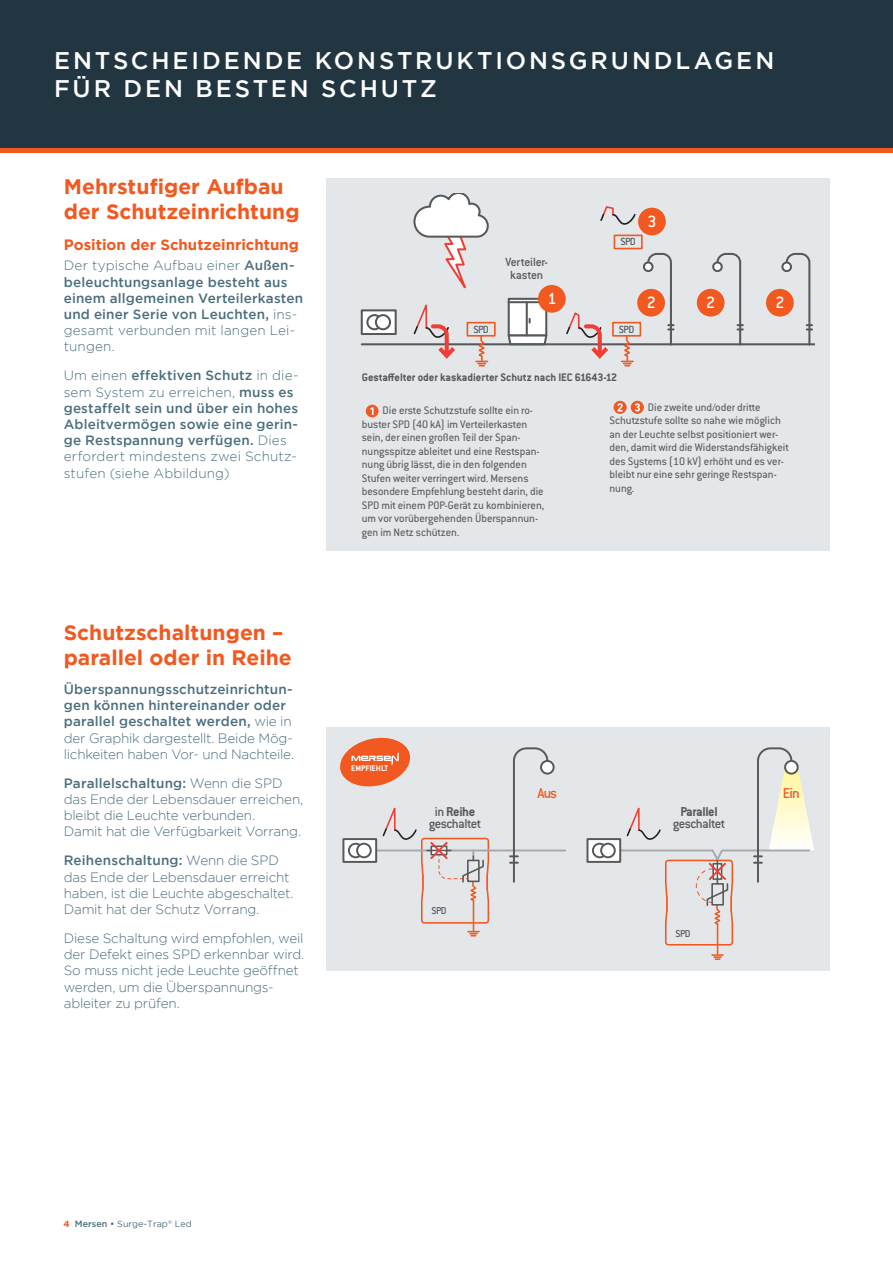
<style>
.page{position:relative;width:893px;height:1263px;background:#fff}
.page>*{position:absolute;margin:0;border:0;box-sizing:border-box;transform-origin:0 0}
.t1{font:500 24px/28.8px "Gotham";letter-spacing:.12em;color:#fff}
.t2{font:700 21px/25.2px "Gotham";color:#f15921}
.t3{font:500 17.85px "Conduit ITC Std";color:#fff}
.t4{font:500 15.75px "Conduit ITC Std";letter-spacing:-.06em;color:#f15921}
.t5{font:700 15px "Gotham";color:#f15921}
.t6{font:500 14.1px/12.6px "Conduit ITC Std";letter-spacing:-.04em;color:#57585a;text-align:center}
.t7{font:700 14.1px "Conduit ITC Std";letter-spacing:-.025em;color:#57585a}
.t8{font:500 13.5px/16.2px "Gotham";letter-spacing:.015em;color:#4b6f7f}
.t9{font:300 13.5px/16.2px "Gotham";letter-spacing:-.015em;color:#4b6f7f}
.t10{font:500 13.05px/13px "Conduit ITC Std";letter-spacing:-.02em;color:#57585a;text-align:center}
.t11{font:12px/13.5px "Conduit ITC Std";color:#57585a}
.t12{font:700 12px "Conduit ITC Std";color:#57585a}
.t13{font:500 11.4px "Conduit ITC Std";letter-spacing:-.055em;color:#57585a}
.t14{font:500 10.95px "Conduit ITC Std";letter-spacing:-.055em;color:#57585a}
.t15{font:9px "Gotham";color:#4b6f7f}
.t16{font:700 9px "Conduit ITC Std";color:#fff}
.s1{font-weight:300}
.s2{font-weight:500}
.s3{font-weight:700}
.s4{font-weight:700;color:#f15921}
</style>
<div class="page">
<div style="left:0;top:0;width:893px;height:149px;background:#223641"></div>
<div style="left:0;top:148px;width:893px;height:5px;background:#f15921"></div>
<div style="left:326px;top:179px;width:503px;height:372px;background:#e3e7e9"></div>
<div style="left:366px;top:405px;width:13px;height:12px;background:#f15921;border-radius:50%"></div>
<svg style="left:370px;top:407px;width:4px;height:8px"></svg>
<svg style="left:613px;top:401px;width:14px;height:13px"></svg>
<svg style="left:617px;top:403px;width:6px;height:8px"></svg>
<div style="left:631px;top:401px;width:13px;height:13px;background:#f15921;border-radius:50%"></div>
<svg style="left:635px;top:403px;width:5px;height:8px"></svg>
<div style="left:326px;top:728px;width:503px;height:243px;background:#e3e7e9"></div>
<hr style="left:345px;top:849px;width:220px;height:2px;background:#a8a9ad">
<svg style="left:541px;top:761px;width:13px;height:13px"></svg>
<div style="left:540px;top:760px;width:15px;height:14px;border:2px solid #57585a;border-radius:50%"></div>
<svg style="left:510px;top:747px;width:39px;height:136px"></svg>
<div style="left:343px;top:839px;width:33px;height:23px;background:#fff"></div>
<div style="left:342px;top:838px;width:35px;height:25px;border:2px solid #57585a"></div>
<div style="left:348px;top:843px;width:15px;height:15px;border:2px solid #57585a;border-radius:50%"></div>
<div style="left:357px;top:844px;width:14px;height:13px;background:#fff;border-radius:50%"></div>
<div style="left:356px;top:843px;width:16px;height:15px;border:2px solid #57585a;border-radius:50%"></div>
<svg style="left:468px;top:931px;width:11px;height:5px"></svg>
<hr style="left:473px;top:900px;width:1px;height:31px;background:#f15921">
<svg style="left:712px;top:954px;width:11px;height:6px"></svg>
<hr style="left:717px;top:924px;width:1px;height:30px;background:#f15921">
<svg style="left:381px;top:808px;width:109px;height:116px"></svg>
<svg style="left:587px;top:747px;width:227px;height:199px"></svg>
<div style="left:643px;top:261px;width:10px;height:11px;border:2px solid #57585a;border-radius:50%"></div>
<svg style="left:646px;top:252px;width:28px;height:94px"></svg>
<div style="left:712px;top:261px;width:11px;height:11px;border:2px solid #57585a;border-radius:50%"></div>
<svg style="left:715px;top:252px;width:28px;height:94px"></svg>
<div style="left:781px;top:261px;width:11px;height:11px;border:2px solid #57585a;border-radius:50%"></div>
<svg style="left:785px;top:252px;width:27px;height:94px"></svg>
<div style="left:614px;top:235px;width:29px;height:14px;border:2px solid #f15921"></div>
<div style="left:509px;top:299px;width:37px;height:36px;background:#fff"></div>
<div style="left:508px;top:298px;width:39px;height:38px;border:2px solid #57585a"></div>
<svg style="left:506px;top:333px;width:43px;height:13px"></svg>
<hr style="left:526px;top:302px;width:2px;height:33px;background:#57585a">
<hr style="left:509px;top:301px;width:37px;height:2px;background:#57585a">
<div style="left:638px;top:208px;width:28px;height:27px;background:#f15921;border-radius:50%"></div>
<div style="left:538px;top:285px;width:28px;height:28px;background:#f15921;border-radius:50%"></div>
<div style="left:766px;top:289px;width:28px;height:28px;background:#f15921;border-radius:50%"></div>
<div style="left:697px;top:289px;width:27px;height:28px;background:#f15921;border-radius:50%"></div>
<div style="left:637px;top:289px;width:28px;height:28px;background:#f15921;border-radius:50%"></div>
<div style="left:362px;top:310px;width:34px;height:24px;background:#fff"></div>
<div style="left:361px;top:309px;width:36px;height:26px;border:2px solid #57585a"></div>
<div style="left:366px;top:314px;width:17px;height:16px;border:2px solid #57585a;border-radius:50%"></div>
<div style="left:376px;top:315px;width:14px;height:14px;background:#fff;border-radius:50%"></div>
<div style="left:375px;top:314px;width:16px;height:16px;border:2px solid #57585a;border-radius:50%"></div>
<hr style="left:362px;top:343px;width:453px;height:2px;background:#57585a">
<svg style="left:621px;top:337px;width:12px;height:29px"></svg>
<div style="left:612px;top:322px;width:29px;height:15px;border:2px solid #f15921"></div>
<div style="left:467px;top:322px;width:29px;height:15px;border:2px solid #f15921"></div>
<svg style="left:600px;top:206px;width:36px;height:19px"></svg>
<svg style="left:412px;top:194px;width:78px;height:172px"></svg>
<svg style="left:565px;top:312px;width:45px;height:47px"></svg>
<svg style="left:340px;top:737px;width:71px;height:50px"></svg>
<h1 class="t1" style="left:54px;top:45px;width:722px">ENTSCHEIDENDE KONSTRUKTIONSGRUNDLAGEN<br>FÜR DEN BESTEN SCHUTZ</h1>
<h2 class="t2" style="left:64px;top:173px;width:237px">Mehrstufiger Aufbau der Schutzeinrichtung</h2>
<p class="t5" style="left:64px;top:236px;width:237px">Position der Schutzeinrichtung</p>
<p class="t8" style="left:64px;top:257px;width:241px"><span class="s1">Der typische Aufbau einer</span> Außen&shy;beleuchtungsanlage besteht aus einem allgemeinen Verteilerkasten und einer Serie von Leuchten, <span class="s1">ins&shy;gesamt verbunden mit langen Lei&shy;tungen.</span></p>
<p class="t8" style="left:64px;top:367px;width:236px"><span class="s1">Um einen</span> effektiven Schutz <span class="s1">in die&shy;sem System zu erreichen,</span> muss es gestaffelt sein und über ein hohes<br>Ableitvermögen sowie eine gerin&shy;ge Restspannung verfügen. <span class="s1">Dies erfordert mindestens zwei Schutz&shy;stufen (siehe Abbildung)</span></p>
<h2 class="t2" style="left:64px;top:619px;width:230px">Schutzschaltungen – parallel oder in Reihe</h2>
<p class="t8" style="left:64px;top:681px;width:232px">Überspannungsschutzeinrichtun&shy;gen können hintereinander oder parallel geschaltet werden, <span class="s1">wie in der Graphik dargestellt. Beide Mög&shy;lichkeiten haben Vor- und Nachteile.</span></p>
<p class="t9" style="left:64px;top:775px;width:241px"><span class="s2">Parallelschaltung:</span> Wenn die SPD das Ende der Lebensdauer erreichen, bleibt die Leuchte verbunden.<br>Damit hat die Verfügbarkeit Vorrang.</p>
<p class="t9" style="left:64px;top:852px;width:231px"><span class="s2">Reihenschaltung:</span> Wenn die SPD das Ende der Lebensdauer erreicht haben, ist die Leuchte abgeschaltet.<br>Damit hat der Schutz Vorrang.</p>
<p class="t9" style="left:64px;top:930px;width:242px">Diese Schaltung wird empfohlen, weil der Defekt eines SPD erkennbar wird.<br>So muss nicht jede Leuchte geöffnet werden, um die Überspannungs&shy;ableiter zu prüfen.</p>
<p class="t10" style="left:505px;top:255px;width:44px">Verteiler&shy;kasten</p>
<p class="t13" style="left:620px;top:235px;width:17px">SPD</p>
<h3 class="t3" style="left:648px;top:210px;width:11px">3</h3>
<h3 class="t3" style="left:547px;top:288px;width:11px">1</h3>
<h3 class="t3" style="left:647px;top:292px;width:11px">2</h3>
<h3 class="t3" style="left:706px;top:292px;width:11px">2</h3>
<h3 class="t3" style="left:775px;top:292px;width:11px">2</h3>
<p class="t13" style="left:473px;top:322px;width:17px">SPD</p>
<p class="t13" style="left:619px;top:322px;width:17px">SPD</p>
<p class="t12" style="left:362px;top:369px;width:257px">Gestaffelter oder kaskadierter Schutz nach IEC 61643-12</p>
<p class="t11" style="left:362px;top:404px;width:184px;text-indent:21px">Die erste Schutzstufe sollte ein ro&shy;buster SPD (40 kA) im Verteilerkasten sein, der einen großen Teil der Span&shy;nungsspitze ableitet und eine Restspan&shy;nung übrig lässt, die in den folgenden Stufen weiter verringert wird. Mersens besondere Empfehlung besteht darin, die SPD mit einem POP-Gerät zu kombinieren, um vor vorübergehenden Überspannun&shy;gen im Netz schützen.</p>
<p class="t11" style="left:609px;top:400px;width:181px;text-indent:38px">Die zweite und/oder dritte<br>Schutzstufe sollte so nahe wie möglich an der Leuchte selbst positioniert wer&shy;den, damit wird die Widerstandsfähigkeit des Systems (10 kV) erhöht und es ver&shy;bleibt nur eine sehr geringe Restspan&shy;nung.</p>
<p class="t16" style="left:351px;top:763px;width:39px">EMPFIEHLT</p>
<h3 class="t4" style="left:538px;top:784px;width:21px">Aus</h3>
<p class="t6" style="left:429px;top:804px;width:54px">in <span class="s3">Reihe </span>geschaltet</p>
<p class="t7" style="left:680px;top:803px;width:39px">Parallel</p>
<p class="t6" style="left:673px;top:817px;width:54px">geschaltet</p>
<p class="t14" style="left:432px;top:904px;width:16px">SPD</p>
<p class="t14" style="left:676px;top:927px;width:16px">SPD</p>
<h3 class="t4" style="left:783px;top:784px;width:18px">Ein</h3>
<p class="t15" style="left:63px;top:1219px;width:130px"><span class="s4">4</span> <span class="s2">Mersen •</span> Surge-Trap<sup>®</sup> Led</p>
</div>
